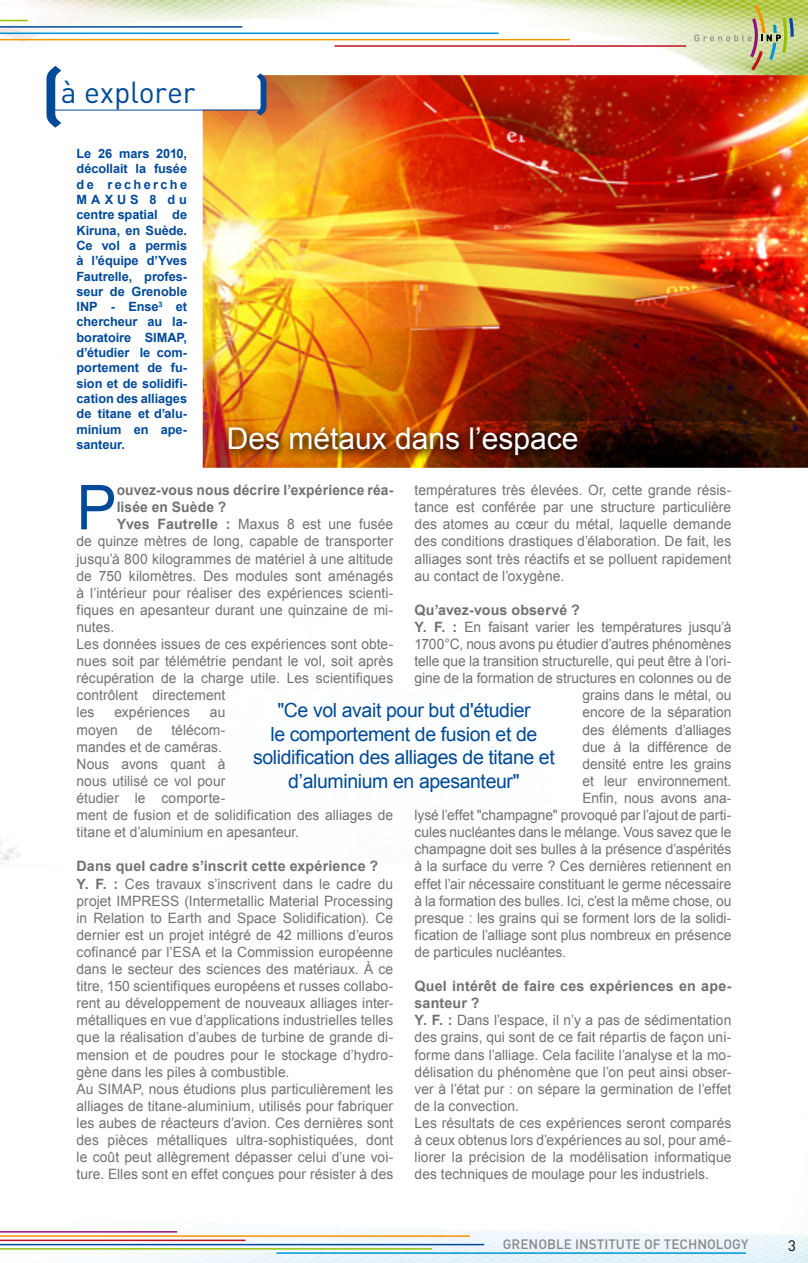
<style>
.page{position:relative;width:808px;height:1263px;background:#fff}
.page>*{position:absolute;margin:0;border:0;box-sizing:border-box;transform-origin:0 0}
.t1{font:62.1px "Arial";color:#004a99}
.t2{font:30px "Arial";color:#fff}
.t3{font:30px "DIN";letter-spacing:-.005em;color:#004a99}
.t4{font:19.5px/23.4px "Arial";letter-spacing:-.02em;color:#004a99;text-align:center}
.t5{font:15px "DIN";color:#000}
.t6{font:14.25px/17.1px "Arial";color:#707172;text-align:justify}
.t7{font:700 14.25px/17.1px "Arial";letter-spacing:.01em;color:#707172}
.t8{font:500 13.5px "DIN";color:#87888a}
.t9{font:700 12.75px/15.3px "Arial";letter-spacing:-.005em;color:#004a99;text-align:justify}
.s1{font-weight:700}
</style>
<div class="page">
<img style="left:0;top:0;width:808px;height:1263px">
<hr style="left:0;top:1231px;width:177px;height:1px;background:#93117e">
<hr style="left:0;top:1235px;width:470px;height:2px;background:#f39400">
<hr style="left:0;top:1239px;width:246px;height:2px;background:#bd1220">
<hr style="left:276px;top:1252px;width:470px;height:2px;background:#0095d8">
<hr style="left:0;top:1248px;width:432px;height:1px;background:#97bf0d">
<hr style="left:0;top:1244px;width:484px;height:1px;background:#004a99">
<img style="left:203px;top:75px;width:605px;height:393px">
<svg style="left:223px;top:420px;width:364px;height:44px;background:#8d3e02"></svg>
<hr style="left:0;top:39px;width:570px;height:1px;background:#f39400">
<hr style="left:334px;top:45px;width:352px;height:2px;background:#bd1220">
<hr style="left:0;top:33px;width:499px;height:1px;background:#0095d8">
<svg style="left:0;top:20px;width:28px;height:1px"></svg>
<hr style="left:0;top:26px;width:242px;height:2px;background:#004a99">
<svg style="left:694px;top:4px;width:100px;height:67px;background:#c5ce90"></svg>
<svg style="left:256px;top:73px;width:10px;height:43px"></svg>
<svg style="left:46px;top:66px;width:15px;height:62px"></svg>
<hr style="left:53px;top:110px;width:210px;height:1px;background:#004a99">
<p class="t3" style="left:61px;top:73px;width:136px">à explorer</p>
<p class="t9" style="left:77px;top:146px;width:112px">Le 26 mars 2010, décollait la fusée de recherche MAXUS 8 du centre spatial de Kiruna, en Suède.<br>Ce vol a permis à l’équipe d’Yves Fautrelle, profes&shy;seur de Grenoble INP - Ense<sup>3</sup> et chercheur au la&shy;boratoire SIMAP, d’étudier le com&shy;portement de fu&shy;sion et de solidifi&shy;cation des alliages de titane et d’alu&shy;minium en ape&shy;santeur.</p>
<p class="t2" style="left:227px;top:418px;width:353px">Des métaux dans l’espace</p>
<p class="t1" style="left:77px;top:467px;width:42px">P</p>
<p class="t7" style="left:117px;top:482px;width:278px">ouvez-vous nous décrire l’expérience réa&shy;lisée en Suède ?</p>
<p class="t6" style="left:415px;top:482px;width:318px">températures très élevées. Or, cette grande résis&shy;tance est conférée par une structure particulière des atomes au cœur du métal, laquelle demande des conditions drastiques d’élaboration. De fait, les alliages sont très réactifs et se polluent rapidement au contact de l’oxygène.</p>
<p class="t7" style="left:415px;top:602px;width:167px">Qu’avez-vous observé ?</p>
<p class="t6" style="left:415px;top:618px;width:318px"><span class="s1">Y. F. :</span> En faisant varier les températures jusqu’à</p>
<p class="t6" style="left:415px;top:636px;width:318px">1700°C, nous avons pu étudier d’autres phénomènes</p>
<p class="t6" style="left:415px;top:653px;width:318px">telle que la transition structurelle, qui peut être à l’ori-</p>
<p class="t6" style="left:415px;top:670px;width:318px">gine de la formation de structures en colonnes ou de</p>
<p class="t6" style="left:583px;top:687px;width:150px">grains dans le métal, ou</p>
<p class="t6" style="left:583px;top:704px;width:150px">encore de la séparation</p>
<p class="t6" style="left:583px;top:721px;width:150px">des éléments d’alliages</p>
<p class="t6" style="left:583px;top:738px;width:150px">due à la différence de</p>
<p class="t6" style="left:583px;top:755px;width:150px">densité entre les grains</p>
<p class="t6" style="left:583px;top:772px;width:150px">et leur environnement.</p>
<p class="t6" style="left:583px;top:789px;width:150px">Enfin, nous avons ana-</p>
<p class="t6" style="left:415px;top:807px;width:318px">lysé l’effet "champagne" provoqué par l’ajout de parti-</p>
<p class="t6" style="left:415px;top:824px;width:318px">cules nucléantes dans le mélange. Vous savez que le</p>
<p class="t6" style="left:415px;top:841px;width:318px">champagne doit ses bulles à la présence d’aspérités</p>
<p class="t6" style="left:415px;top:858px;width:318px">à la surface du verre ? Ces dernières retiennent en</p>
<p class="t6" style="left:415px;top:875px;width:318px">effet l’air nécessaire constituant le germe nécessaire</p>
<p class="t6" style="left:415px;top:892px;width:318px">à la formation des bulles. Ici, c’est la même chose, ou</p>
<p class="t6" style="left:415px;top:909px;width:318px">presque : les grains qui se forment lors de la solidi-</p>
<p class="t6" style="left:415px;top:926px;width:318px">fication de l’alliage sont plus nombreux en présence</p>
<p class="t6" style="left:415px;top:943px;width:153px">de particules nucléantes.</p>
<p class="t7" style="left:415px;top:978px;width:318px">Quel intérêt de faire ces expériences en ape&shy;santeur ?</p>
<p class="t6" style="left:415px;top:1012px;width:318px"><span class="s1">Y. F. :</span> Dans l’espace, il n’y a pas de sédimentation des grains, qui sont de ce fait répartis de façon uni&shy;forme dans l’alliage. Cela facilite l’analyse et la mo&shy;délisation du phénomène que l’on peut ainsi obser&shy;ver à l’état pur : on sépare la germination de l’effet de la convection.</p>
<p class="t6" style="left:415px;top:1114px;width:318px">Les résultats de ces expériences seront comparés à ceux obtenus lors d’expériences au sol, pour amé&shy;liorer la précision de la modélisation informatique des techniques de moulage pour les industriels.</p>
<p class="t6" style="left:77px;top:516px;width:318px;text-indent:40px"><span class="s1">Yves Fautrelle :</span> Maxus 8 est une fusée de quinze mètres de long, capable de transporter jusqu’à 800 kilogrammes de matériel à une altitude de 750 kilomètres. Des modules sont aménagés à l’intérieur pour réaliser des expériences scienti&shy;fiques en apesanteur durant une quinzaine de mi&shy;nutes.</p>
<p class="t6" style="left:77px;top:636px;width:318px;text-align:left">Les données issues de ces expériences sont obte&shy;nues soit par télémétrie pendant le vol, soit après récupération de la charge utile. Les scientifiques contrôlent directement<br>les</p>
<p class="t4" style="left:253px;top:699px;width:303px">"Ce vol avait pour but d'étudier<br>le comportement de fusion et de solidification des alliages de titane et d’aluminium en apesanteur"</p>
<p class="t6" style="left:114px;top:704px;width:77px">expériences</p>
<p class="t6" style="left:210px;top:704px;width:17px">au</p>
<p class="t6" style="left:77px;top:721px;width:43px">moyen</p>
<p class="t6" style="left:137px;top:721px;width:17px">de</p>
<p class="t6" style="left:77px;top:721px;width:150px;text-align:right">télécom-<br>mandes et de caméras.</p>
<p class="t6" style="left:77px;top:755px;width:318px;text-align:left">Nous avons quant à<br>nous utilisé ce vol pour<br>étudier le comporte-<br>ment de fusion et de solidification des alliages de titane et d’aluminium en apesanteur.</p>
<p class="t7" style="left:77px;top:858px;width:303px">Dans quel cadre s’inscrit cette expérience ?</p>
<p class="t6" style="left:77px;top:875px;width:318px"><span class="s1">Y. F. :</span> Ces travaux s’inscrivent dans le cadre du projet IMPRESS (Intermetallic Material Processing in Relation to Earth and Space Solidification). Ce dernier est un projet intégré de 42 millions d’euros cofinancé par l’ESA et la Commission européenne dans le secteur des sciences des matériaux. À ce titre, 150 scientifiques européens et russes collabo&shy;rent au développement de nouveaux alliages inter&shy;métalliques en vue d’applications industrielles telles que la réalisation d’aubes de turbine de grande di&shy;mension et de poudres pour le stockage d’hydro&shy;gène dans les piles à combustible.</p>
<p class="t6" style="left:77px;top:1080px;width:318px">Au SIMAP, nous étudions plus particulièrement les alliages de titane-aluminium, utilisés pour fabriquer les aubes de réacteurs d’avion. Ces dernières sont des pièces métalliques ultra-sophistiquées, dont le coût peut allègrement dépasser celui d’une voi&shy;ture. Elles sont en effet conçues pour résister à des</p>
<p class="t8" style="left:503px;top:1235px;width:247px">GRENOBLE INSTITUTE OF TECHNOLOGY</p>
<p class="t5" style="left:788px;top:1236px;width:9px">3</p>
</div>
